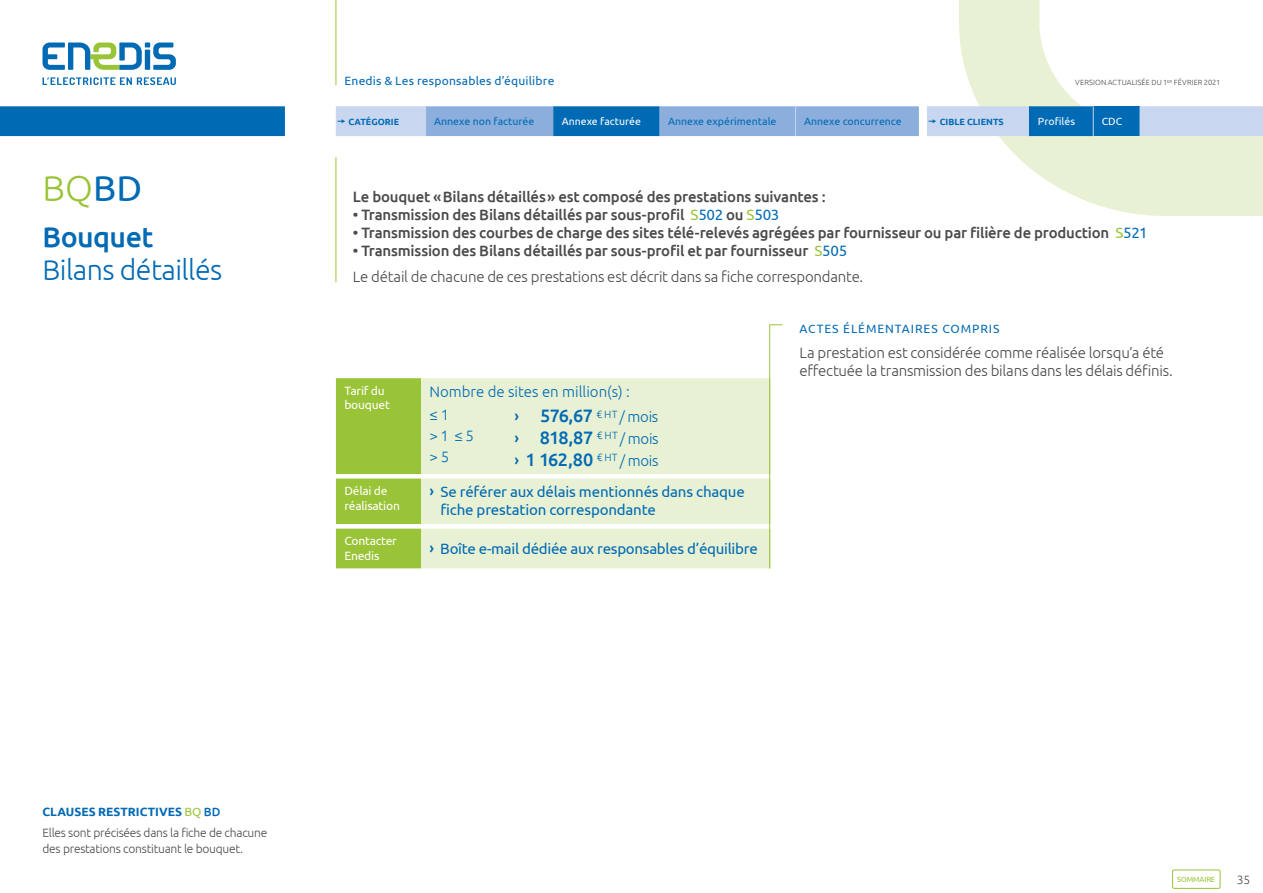
<style>
.page{position:relative;width:1263px;height:893px;background:#fff}
.page>*{position:absolute;margin:0;border:0;box-sizing:border-box;transform-origin:0 0}
.t1{font:300 36px "Ubuntu";color:#9ac437}
.t2{font:300 28.5px "Ubuntu";letter-spacing:-.02em;color:#006ab4}
.t3{font:500 28.5px "Ubuntu";letter-spacing:-.02em;color:#006ab4}
.t4{font:500 18px/21.6px "Ubuntu";letter-spacing:-.035em;color:#006ab4;text-align:justify}
.t5{font:300 15px/26.5px "Ubuntu";letter-spacing:-.015em;color:#4a4a49}
.t6{font:500 15px "Ubuntu";letter-spacing:-.015em;color:#4a4a49}
.t7{font:15px/18px "Ubuntu";letter-spacing:-.015em;color:#006ab4}
.t8{font:300 15px/23.1px "Ubuntu";color:#006ab4}
.t9{font:300 12px/20.7px "Ubuntu";letter-spacing:-.02em;color:#4a4a49}
.t10{font:12px/14.4px "Ubuntu";letter-spacing:-.02em;color:#fff}
.t11{font:12px "Ubuntu";letter-spacing:.02em;color:#006ab4}
.t12{font:12px "Ubuntu";letter-spacing:.075em;color:#006ab4}
.t13{font:10.5px "Ubuntu";color:#006ab4}
.t14{font:10.5px "Ubuntu";color:#fff}
.t15{font:700 9px "Ubuntu";color:#006ab4}
.t16{font:300 7.5px "Ubuntu";letter-spacing:.01em;color:#4a4a49}
.t17{font:7.5px "Ubuntu";letter-spacing:-.02em;color:#9ac437}
.s1{font-weight:400;color:#006ab4}
.s2{font-weight:400;color:#9ac437}
.s3{font-weight:500}
.s4{font-size:15px}
.s5{font-weight:300;font-size:15px}
.s6{font-weight:700;color:#006ab4}
.s7{font-weight:500;color:#006ab4}
</style>
<div class="page">
<svg style="left:43px;top:43px;width:133px;height:27px"></svg>
<svg style="left:43px;top:77px;width:133px;height:8px"></svg>
<hr style="left:336px;top:0;width:1px;height:85px;background:#9ac437">
<svg style="left:959px;top:0;width:304px;height:216px"></svg>
<div style="left:1172px;top:870px;width:48px;height:19px;border:1px solid #9ac437;border-radius:2px"></div>
<hr style="left:336px;top:157px;width:1px;height:125px;background:#9ac437">
<svg style="left:769px;top:325px;width:13px;height:53px"></svg>
<div style="left:0;top:106px;width:285px;height:30px;background:#006ab4"></div>
<div style="left:336px;top:378px;width:85px;height:190px;background:#9ac437"></div>
<div style="left:421px;top:378px;width:349px;height:190px;background:#e8f1d4"></div>
<hr style="left:769px;top:479px;width:1px;height:45px;background:#9ac437">
<hr style="left:769px;top:378px;width:1px;height:32px;background:#9ac437">
<hr style="left:769px;top:410px;width:1px;height:64px;background:#9ac437">
<hr style="left:769px;top:529px;width:1px;height:39px;background:#9ac437">
<svg style="left:336px;top:106px;width:927px;height:30px;background:#82add9"></svg>
<h1 class="t1" style="left:43px;top:173px;width:101px">BQ<span class="s1">BD</span></h1>
<h2 class="t3" style="left:43px;top:224px;width:112px">Bouquet</h2>
<h2 class="t2" style="left:43px;top:258px;width:181px">Bilans détaillés</h2>
<p class="t11" style="left:344px;top:76px;width:211px">Enedis &amp; Les responsables d’équilibre</p>
<p class="t16" style="left:1075px;top:79px;width:147px">VERSION ACTUALISÉE DU 1<sup>ER</sup> FÉVRIER 2021</p>
<p class="t15" style="left:349px;top:117px;width:52px">CATÉGORIE</p>
<p class="t13" style="left:434px;top:115px;width:102px">Annexe non facturée</p>
<p class="t14" style="left:562px;top:115px;width:81px">Annexe facturée</p>
<p class="t13" style="left:668px;top:115px;width:110px">Annexe expérimentale</p>
<p class="t13" style="left:804px;top:115px;width:99px">Annexe concurrence</p>
<p class="t15" style="left:940px;top:117px;width:66px">CIBLE CLIENTS</p>
<p class="t14" style="left:1038px;top:115px;width:39px">Profilés</p>
<p class="t14" style="left:1102px;top:117px;width:22px">CDC</p>
<p class="t6" style="left:353px;top:190px;width:474px">Le bouquet « Bilans détaillés » est composé des prestations suivantes :</p>
<p class="t6" style="left:353px;top:208px;width:428px">• Transmission des Bilans détaillés par sous-profil <span class="s2">S</span><span class="s1">502</span> ou <span class="s2">S</span><span class="s1">503</span></p>
<p class="t6" style="left:353px;top:226px;width:796px">• Transmission des courbes de charge des sites télé-relevés agrégées par fournisseur ou par filière de production <span class="s2">S</span><span class="s1">521</span></p>
<p class="t5" style="left:353px;top:238px;width:512px"><span class="s3">• Transmission des Bilans détaillés par sous-profil et par fournisseur</span> <span class="s2">S</span><span class="s1">505<br></span>Le détail de chacune de ces prestations est décrit dans sa fiche correspondante.</p>
<p class="t12" style="left:799px;top:324px;width:202px">ACTES ÉLÉMENTAIRES COMPRIS</p>
<p class="t5" style="left:799px;top:344px;width:375px;line-height:18px">La prestation est considérée comme réalisée lorsqu’a été effectuée la transmission des bilans dans les délais définis.</p>
<p class="t10" style="left:344px;top:383px;width:47px">Tarif du bouquet</p>
<p class="t8" style="left:429px;top:381px;width:202px">Nombre de sites en million(s) : ≤ 1</p>
<p class="t8" style="left:429px;top:425px;width:46px;line-height:21px">&gt; 1 ≤ 5 &gt; 5</p>
<p class="t4" style="left:514px;top:406px;width:146px"><span class="s4">›</span> 576,67 <sup>€</sup> <sup>HT</sup> <span class="s5">/ mois </span><span class="s4">›</span> 818,87 <sup>€</sup> <sup>HT</sup> <span class="s5">/ mois </span><span class="s4">›</span> 1 162,80 <sup>€</sup> <sup>HT</sup> <span class="s5">/ mois</span></p>
<p class="t10" style="left:344px;top:485px;width:57px">Délai de réalisation</p>
<p class="t7" style="left:440px;top:483px;width:306px;text-indent:-11px"><span class="s3">›</span> Se référer aux délais mentionnés dans chaque fiche prestation correspondante</p>
<p class="t10" style="left:344px;top:535px;width:54px">Contacter<br>Enedis</p>
<p class="t7" style="left:429px;top:539px;width:330px"><span class="s3">›</span> Boîte e-mail dédiée aux responsables d’équilibre</p>
<p class="t9" style="left:43px;top:802px;width:226px"><span class="s6">CLAUSES RESTRICTIVES</span> <span class="s2">BQ</span> <span class="s7">BD<br></span>Elles sont précisées dans la fiche de chacune</p>
<p class="t9" style="left:43px;top:839px;width:202px">des prestations constituant le bouquet.</p>
<p class="t17" style="left:1177px;top:876px;width:40px">SOMMAIRE</p>
<p class="t9" style="left:1237px;top:870px;width:15px">35</p>
</div>
